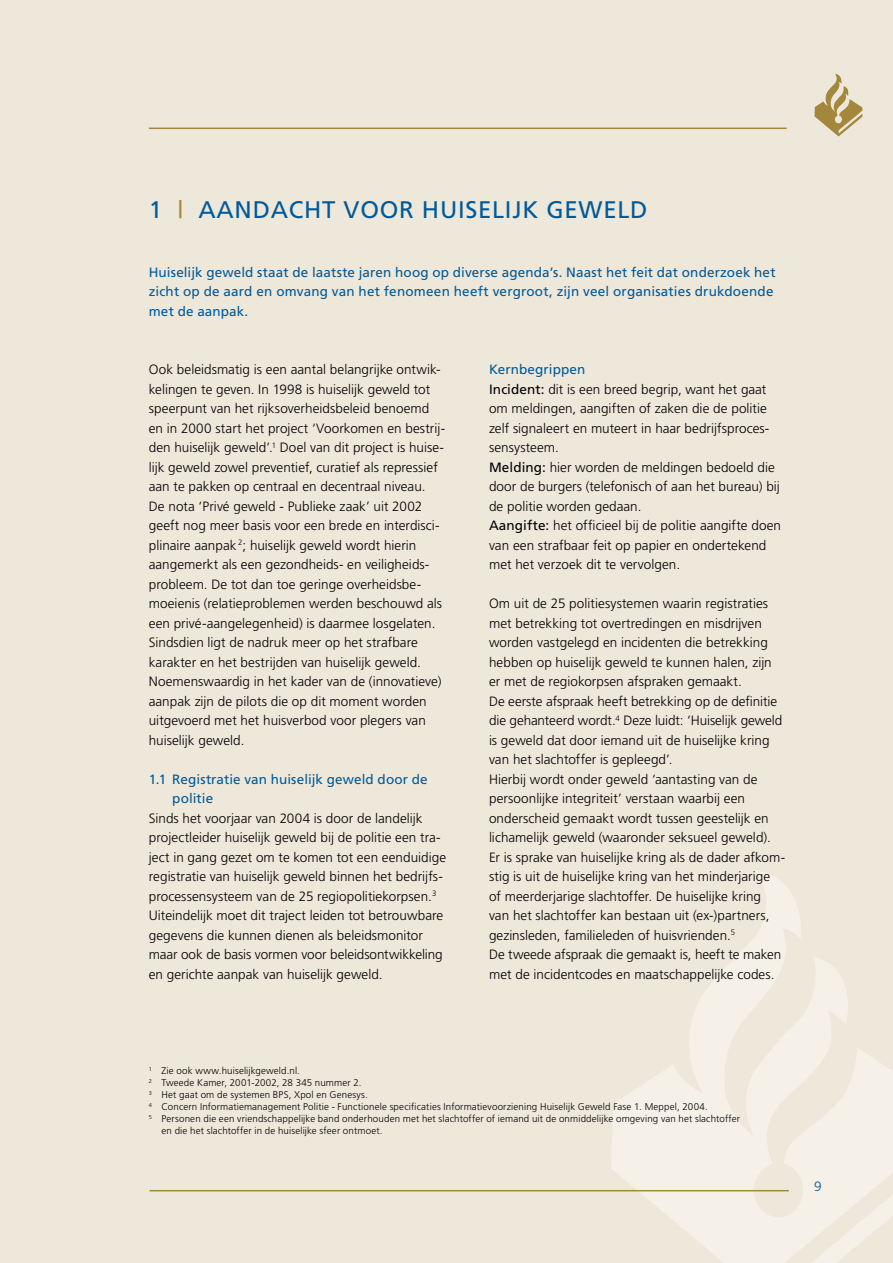
<style>
.page{position:relative;width:893px;height:1263px;background:#eee8db}
.page>*{position:absolute;margin:0;border:0;box-sizing:border-box;transform-origin:0 0}
.t1{font:24px "Frutiger";letter-spacing:.03em;color:#005a9a}
.t2{font:300 13.5px/19.5px "Frutiger";letter-spacing:.005em;color:#000}
.t3{font:13.5px/19.5px "Frutiger";letter-spacing:.01em;color:#005a9a}
.t4{font:300 9.75px "Frutiger";letter-spacing:.015em;color:#000}
.s1{color:#a3873d}
.s2{font-weight:400;color:#005a9a}
.s3{font-weight:400}
</style>
<div class="page">
<svg style="left:689px;top:871px;width:159px;height:176px"></svg>
<svg style="left:611px;top:1047px;width:282px;height:216px;fill:#f5f1e9"></svg>
<hr style="left:150px;top:1190px;width:639px;height:1px;background:#a3873d">
<hr style="left:149px;top:128px;width:638px;height:1px;background:#a3873d">
<svg style="left:814px;top:74px;width:48px;height:62px"></svg>
<h1 class="t1" style="left:149px;top:196px;width:500px">1 <span class="s1">|</span> Aandacht voor huiselijk geweld</h1>
<p class="t3" style="left:149px;top:262px;width:628px">H uiselijk geweld staat de laatste jaren hoog op diverse agenda’s. Naast het feit dat onderzoek het zicht op de aard en omvang van het fenomeen heeft vergroot, zijn veel organisaties drukdoende met de aanpak.</p>
<p class="t2" style="left:149px;top:360px;width:298px">Ook beleidsmatig is een aantal belangrijke ontwik&shy;kelingen te geven. In 1 998 is huiselijk geweld tot speerpunt van het rijksoverheidsbeleid benoemd en in 2000 start het project ‘Voorkomen en bestrij&shy;den huiselijk geweld’.<sup>1</sup> Doel van dit project is huise&shy;lijk geweld zowel preventief, curatief als repressief aan te pakken op centraal en decentraal niveau.<br>De nota ‘Privé geweld - Publieke zaak’ uit 2002 geeft nog meer basis voor een brede en interdisci&shy;plinaire aanpak <sup>2</sup>; huiselijk geweld wordt hierin aangemerkt als een gezondheids- en veiligheids&shy;probleem. De tot dan toe geringe overheidsbe&shy;moeienis (relatieproblemen werden beschouwd als een privé-aangelegenheid) is daarmee losgelaten.<br>Sindsdien ligt de nadruk meer op het strafbare karakter en het bestrijden van huiselijk geweld.<br>Noemenswaardig in het kader van de (innovatieve) aanpak zijn de pilots die op dit moment worden uitgevoerd met het huisverbod voor plegers van huiselijk geweld.</p>
<p class="t3" style="left:172px;top:769px;width:257px;text-indent:-23px">1.1 Registratie van huiselijk geweld door de politie</p>
<p class="t2" style="left:149px;top:808px;width:299px">Sinds het voorjaar van 2004 is door de landelijk projectleider huiselijk geweld bij de politie een tra&shy;ject in gang gezet om te komen tot een eenduidige registratie van huiselijk geweld binnen het bedrijfs&shy;processensysteem van de 25 regiopolitiekorpsen.<sup>3<br></sup>Uiteindelijk moet dit traject leiden tot betrouwbare gegevens die kunnen dienen als beleidsmonitor maar ook de basis vormen voor beleidsontwikkeling en gerichte aanpak van huiselijk geweld.</p>
<p class="t2" style="left:489px;top:360px;width:293px"><span class="s2">Kernbegrippen<br></span><span class="s3">I ncident:</span> dit is een breed begrip, want het gaat om meldingen, aangiften of zaken die de politie zelf signaleert en muteert in haar bedrijfsproces&shy;sensysteem.<br><span class="s3">Melding:</span> hier worden de meldingen bedoeld die door de burgers (telefonisch of aan het bureau) bij de politie worden gedaan.<br><span class="s3">Aangifte:</span> het officieel bij de politie aangifte doen van een strafbaar feit op papier en ondertekend met het verzoek dit te vervolgen.</p>
<p class="t2" style="left:489px;top:594px;width:298px">Om uit de 25 politiesystemen waarin registraties met betrekking tot overtredingen en misdrijven worden vastgelegd en incidenten die betrekking hebben op huiselijk geweld te kunnen halen, zijn er met de regiokorpsen afspraken gemaakt.<br>De eerste afspraak heeft betrekking op de definitie die gehanteerd wordt.<sup>4</sup> Deze luidt: ‘Huiselijk geweld is geweld dat door iemand uit de huiselijke kring van het slachtoffer is gepleegd’.<br>Hierbij wordt onder geweld ‘aantasting van de persoonlijke integriteit’ verstaan waarbij een onderscheid gemaakt wordt tussen geestelijk en lichamelijk geweld (waaronder seksueel geweld).<br>Er is sprake van huiselijke kring als de dader afkom&shy;stig is uit de huiselijke kring van het minderjarige of meerderjarige slachtoffer. De huiselijke kring<br>van het slachtoffer kan bestaan uit (ex-)partners, gezinsleden, familieleden of huisvrienden.<sup>5<br></sup>De tweede afspraak die gemaakt is, heeft te maken met de incidentcodes en maatschappelijke codes.</p>
<p class="t4" style="left:149px;top:1065px;width:153px"><sup>1</sup> Zie ook www.huiselijkgeweld.nl.</p>
<p class="t4" style="left:149px;top:1077px;width:214px"><sup>2</sup> Tweede Kamer, 2001 -2002, 28 345 nummer 2.</p>
<p class="t4" style="left:149px;top:1089px;width:220px"><sup>3</sup> Het gaat om de systemen BPS, Xpol en Genesys.</p>
<p class="t4" style="left:149px;top:1101px;width:560px"><sup>4</sup> Concern Informatiemanagement Politie - Functionele specificaties Informatievoorziening Huiselijk Geweld Fase 1 . Meppel, 2004.</p>
<p class="t4" style="left:149px;top:1113px;width:593px"><sup>5</sup> Personen die een vriendschappelijke band onderhouden met het slachtoffer of iemand uit de onmiddelijke omgeving van het slachtoffer</p>
<p class="t4" style="left:162px;top:1125px;width:222px">en die het slachtoffer in de huiselijke sfeer ontmoet.</p>
</div>
